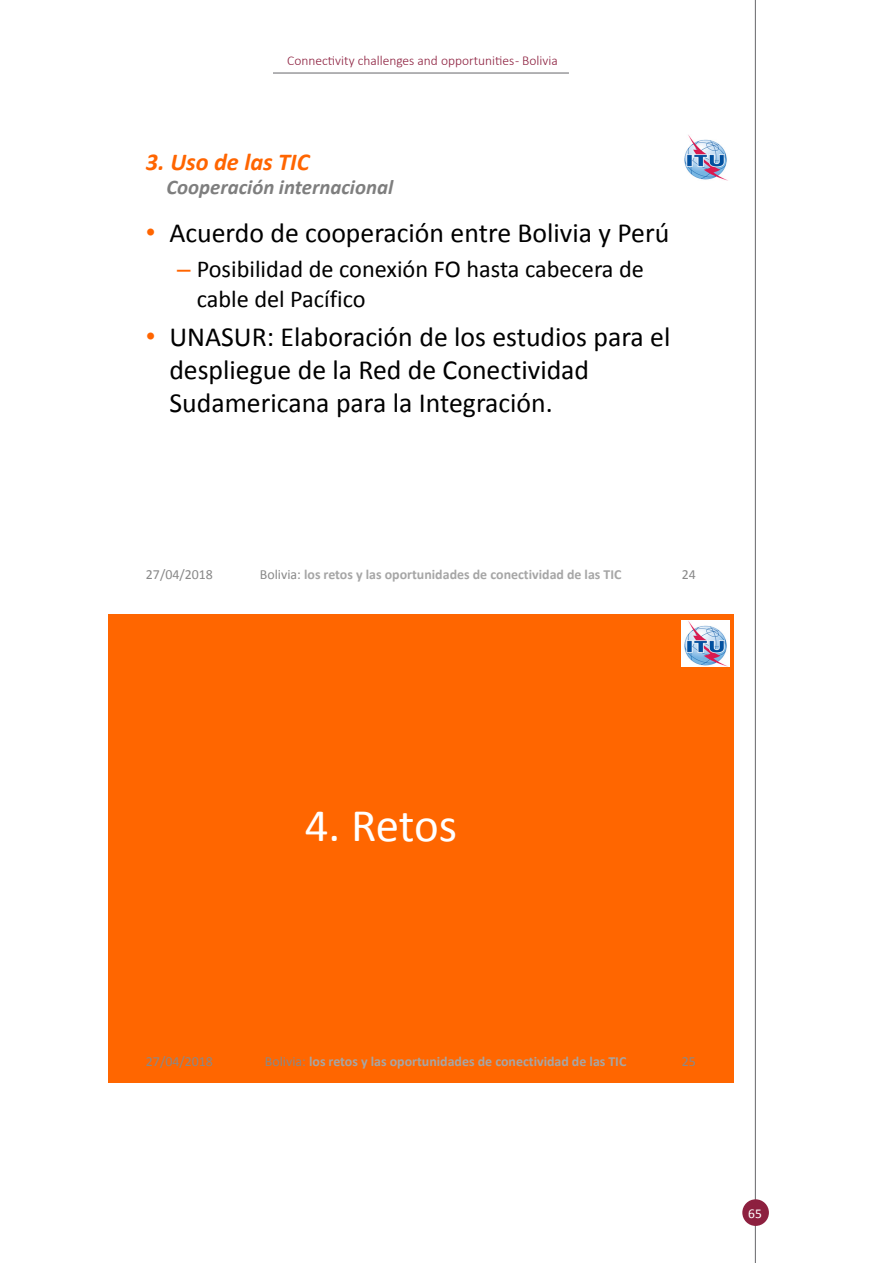
<style>
.page{position:relative;width:893px;height:1263px;background:#fff}
.page>*{position:absolute;margin:0;border:0;box-sizing:border-box;transform-origin:0 0}
.t1{font:46.95px "Calibri";letter-spacing:-.01em;color:#fff}
.t2{font:27.75px/33.3px "Calibri";color:#000}
.t3{font:24.3px/29.1px "Calibri";color:#000}
.t4{font:italic 700 24.3px "Calibri";color:#ff6500}
.t5{font:italic 700 20.85px "Calibri";color:#7e7e7e}
.t6{font:700 13.95px "Calibri";color:#a6a6a6}
.t7{font:13.95px "Calibri";color:#898989}
.t8{font:300 13.5px "Calibri";color:#8d203f}
.t9{font:13.5px "Calibri";color:#fff}
.s1{font-family:"Arial";color:#ff6500}
.s2{font-weight:400;color:#898989}
</style>
<div class="page">
<hr style="left:755px;top:0;width:1px;height:1263px;background:#67676a">
<div style="left:742px;top:1199px;width:27px;height:27px;background:#8d203f;border-radius:50%"></div>
<hr style="left:273px;top:73px;width:296px;height:1px;background:#67676a">
<img style="left:684px;top:135px;width:43px;height:45px">
<div style="left:108px;top:614px;width:625px;height:469px;background:#f60"></div>
<img style="left:682px;top:620px;width:47px;height:47px">
<p class="t8" style="left:287px;top:52px;width:272px">Connectivity challenges and opportunities - Bolivia</p>
<p class="t4" style="left:146px;top:147px;width:165px">3. Uso de las TIC</p>
<p class="t5" style="left:166px;top:174px;width:228px">Cooperación internacional</p>
<p class="t2" style="left:146px;top:216px;width:525px"><span class="s1">•</span> Acuerdo de cooperación entre Bolivia y Perú</p>
<p class="t3" style="left:197px;top:255px;width:449px;text-indent:-20px"><span class="s1">–</span> Posibilidad de conexión FO hasta cabecera de cable del Pacífico</p>
<p class="t2" style="left:169px;top:320px;width:502px;text-indent:-23px"><span class="s1">•</span> UNASUR: Elaboración de los estudios para el despliegue de la Red de Conectividad<br>Sudamericana para la Integración.</p>
<p class="t7" style="left:146px;top:566px;width:69px">27/04/2018</p>
<p class="t7" style="left:682px;top:566px;width:16px">24</p>
<p class="t6" style="left:260px;top:566px;width:363px"><span class="s2">Bolivia:</span> los retos y las oportunidades de conectividad de las TIC</p>
<p class="t1" style="left:305px;top:796px;width:154px">4. Retos</p>
<p class="t7" style="left:146px;top:1052px;width:69px">27/04/2018</p>
<p class="t6" style="left:265px;top:1052px;width:363px"><span class="s2">Bolivia:</span> los retos y las oportunidades de conectividad de las TIC</p>
<p class="t7" style="left:682px;top:1052px;width:16px">25</p>
<p class="t9" style="left:748px;top:1204px;width:15px">65</p>
</div>
